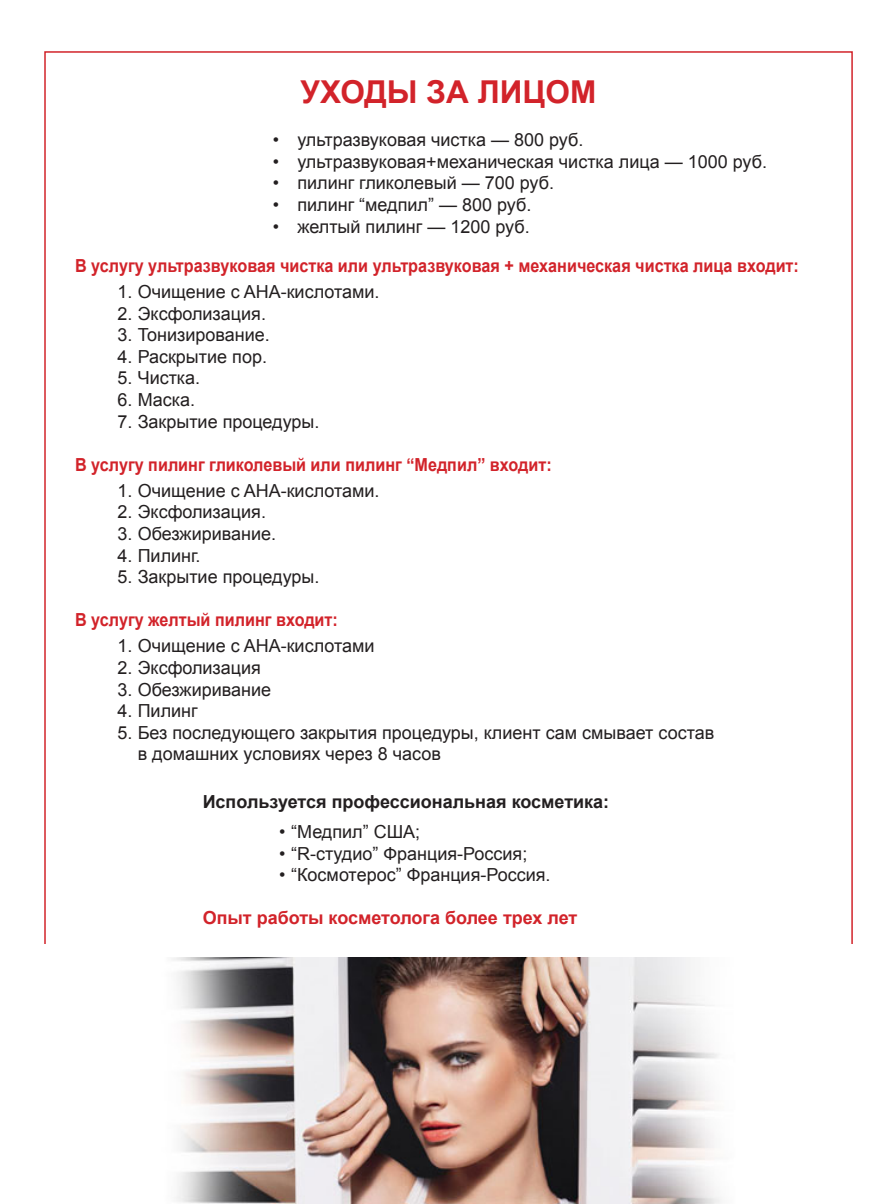
<style>
.page{position:relative;width:893px;height:1204px;background:#fff}
.page>*{position:absolute;margin:0;border:0;box-sizing:border-box;transform-origin:0 0}
.t1{font:700 31.5px "Arial";color:#d2232a}
.t2{font:18px/21.6px "Arial";color:#231f20}
.t3{font:700 18px "Arial";color:#d2232a;scale:.9 1}
.t4{font:700 18px "Arial";color:#231f20}
.t5{font:700 18px "Arial";color:#d2232a}
</style>
<div class="page">
<img style="left:172px;top:957px;width:549px;height:246px">
<p class="t1" style="left:301px;top:71px;width:297px">УХОДЫ ЗА ЛИЦОМ</p>
<p class="t2" style="left:273px;top:129px;width:312px">• ультразвуковая чистка — 800 руб.</p>
<p class="t2" style="left:273px;top:151px;width:496px">• ультразвуковая+механическая чистка лица — 1000 руб.</p>
<p class="t2" style="left:273px;top:172px;width:283px">• пилинг гликолевый — 700 руб.</p>
<p class="t2" style="left:273px;top:194px;width:260px">• пилинг “медпил” — 800 руб.</p>
<p class="t2" style="left:273px;top:216px;width:259px">• желтый пилинг — 1200 руб.</p>
<p class="t3" style="left:75px;top:254px;width:806px">В услугу ультразвуковая чистка или ультразвуковая + механическая чистка лица входит:</p>
<p class="t2" style="left:118px;top:281px;width:263px">1. Очищение с AHA-кислотами.</p>
<p class="t2" style="left:118px;top:302px;width:150px">2. Эксфолизация.</p>
<p class="t2" style="left:118px;top:324px;width:154px">3. Тонизирование.</p>
<p class="t2" style="left:118px;top:346px;width:151px">4. Раскрытие пор.</p>
<p class="t2" style="left:118px;top:367px;width:84px">5. Чистка.</p>
<p class="t2" style="left:118px;top:389px;width:79px">6. Маска.</p>
<p class="t2" style="left:118px;top:410px;width:203px">7. Закрытие процедуры.</p>
<p class="t3" style="left:75px;top:452px;width:531px">В услугу пилинг гликолевый или пилинг “Медпил” входит:</p>
<p class="t2" style="left:118px;top:480px;width:263px">1. Очищение с AHA-кислотами.</p>
<p class="t2" style="left:118px;top:501px;width:150px">2. Эксфолизация.</p>
<p class="t2" style="left:118px;top:523px;width:160px">3. Обезжиривание.</p>
<p class="t2" style="left:118px;top:544px;width:84px">4. Пилинг.</p>
<p class="t2" style="left:118px;top:566px;width:203px">5. Закрытие процедуры.</p>
<p class="t3" style="left:75px;top:608px;width:293px">В услугу желтый пилинг входит:</p>
<p class="t2" style="left:118px;top:635px;width:258px">1. Очищение с AHA-кислотами</p>
<p class="t2" style="left:118px;top:657px;width:145px">2. Эксфолизация</p>
<p class="t2" style="left:118px;top:678px;width:155px">3. Обезжиривание</p>
<p class="t2" style="left:118px;top:700px;width:82px">4. Пилинг</p>
<p class="t2" style="left:138px;top:721px;width:578px;text-indent:-20px">5. Без последующего закрытия процедуры, клиент сам смывает состав в домашних условиях через 8 часов</p>
<p class="t4" style="left:203px;top:789px;width:408px">Используется профессиональная косметика:</p>
<p class="t2" style="left:279px;top:821px;width:143px">• “Медпил” США;</p>
<p class="t2" style="left:279px;top:842px;width:250px">• “R-студио” Франция-Россия;</p>
<p class="t2" style="left:279px;top:864px;width:273px">• “Космотерос” Франция-Россия.</p>
<p class="t5" style="left:203px;top:906px;width:376px">Опыт работы косметолога более трех лет</p>
</div>
